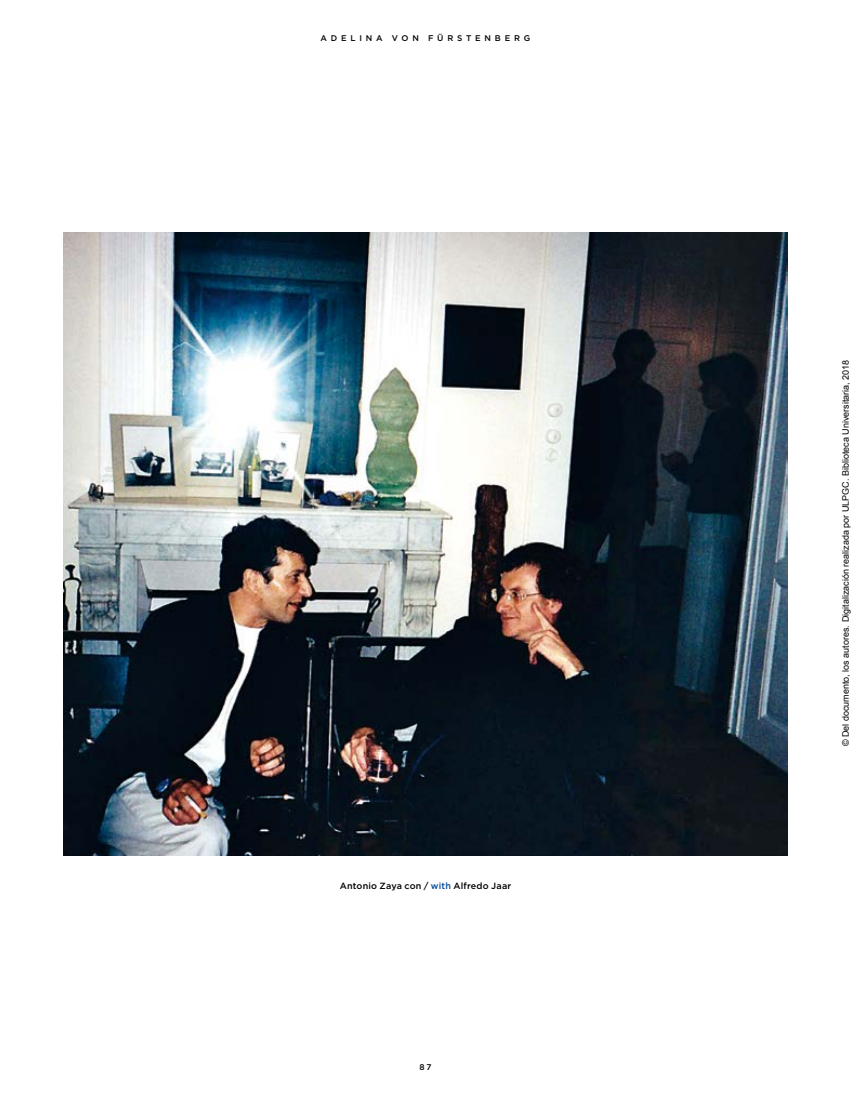
<style>
.page{position:relative;width:851px;height:1106px;background:#fff}
.page>*{position:absolute;margin:0;border:0;box-sizing:border-box;transform-origin:0 0}
.t1{font:9px "Arial";color:#000}
.t2{font:500 9px "Gotham";letter-spacing:.025em;color:#000}
.t3{font:500 8.25px "Gotham";letter-spacing:.455em;color:#000}
.s1{color:#004a99}
</style>
<div class="page">
<img style="left:64px;top:232px;width:723px;height:623px">
<p class="t3" style="left:320px;top:33px;width:211px">ADELINA VON FÜRSTENBERG</p>
<p class="t2" style="left:340px;top:880px;width:173px">Antonio Zaya con / <span class="s1">with</span> Alfredo Jaar</p>
<p class="t3" style="left:419px;top:1062px;width:14px">87</p>
<p class="t1" style="left:839px;top:746px;width:388px;rotate:-90deg">© Del documento, los autores. Digitalización realizada por ULPGC. Biblioteca Universitaria, 2018</p>
</div>
